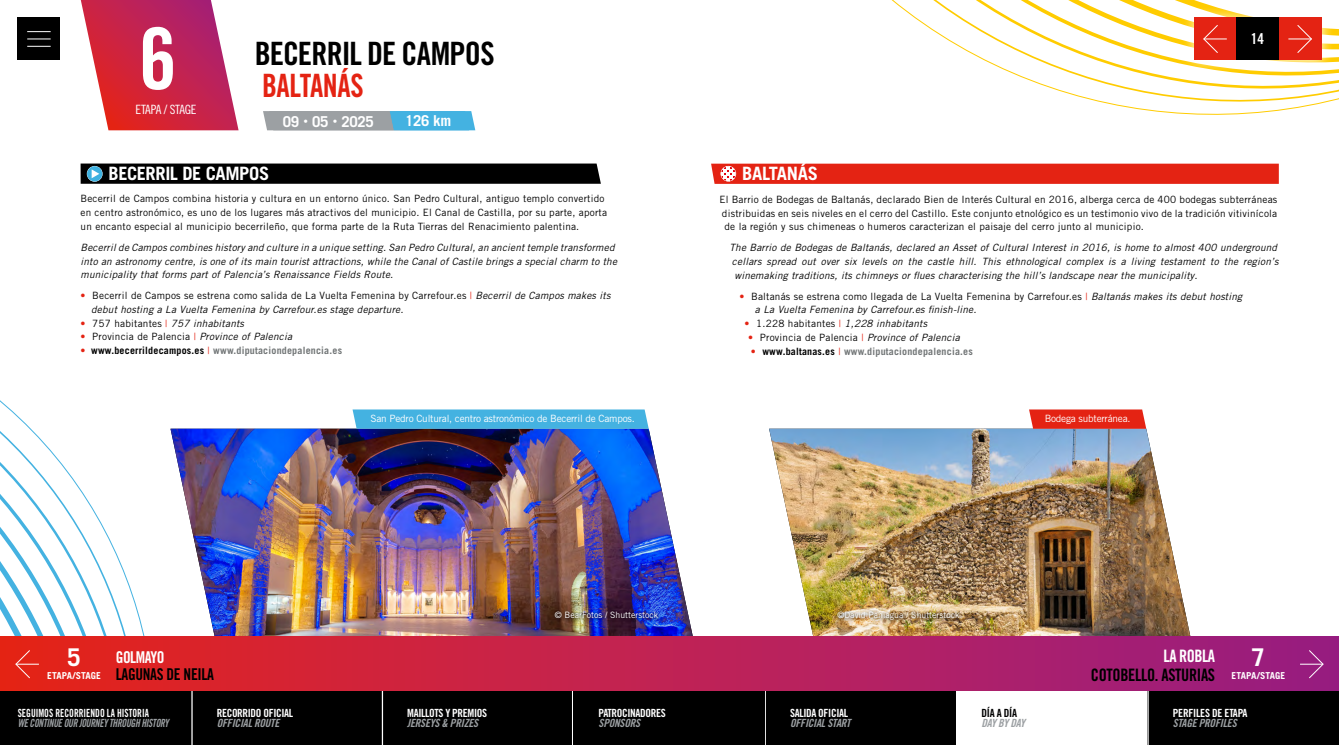
<style>
.page{position:relative;width:1339px;height:745px;background:#fff}
.page>*{position:absolute;margin:0;border:0;box-sizing:border-box;transform-origin:0 0}
.t1{font:85px "Trade Gothic LT Pro Bd Cn 20";color:#fff}
.t2{font:32.12px "Trade Gothic LT Pro Bd Cn 20";letter-spacing:-.03em;color:#000}
.t3{font:32.12px "Trade Gothic LT Pro Bd Cn 20";letter-spacing:-.01em;color:#e42313;scale:.93 1}
.t4{font:700 24.38px "Trade Gothic LT Pro";color:#fff}
.t5{font:700 18.38px "Trade Gothic LT Pro";letter-spacing:-.02em;color:#fff}
.t6{font:17.12px "Trade Gothic LT Pro Bd Cn 20";letter-spacing:-.02em;color:#000;scale:.95 1}
.t7{font:17.12px "Trade Gothic LT Pro Bd Cn 20";letter-spacing:-.03em;color:#fff;scale:.95 1}
.t8{font:16.25px "Trade Gothic LT Pro Bd Cn 20";letter-spacing:-.02em;color:#000;scale:.95 1}
.t9{font:16.25px "Trade Gothic LT Pro Bd Cn 20";letter-spacing:-.03em;color:#fff;scale:.95 1}
.t10{font:700 15px "Trade Gothic LT Pro";letter-spacing:-.02em;color:#fff}
.t11{font:15px "Trade Gothic LT Pro Bd Cn 20";color:#fff}
.t12{font:12.75px "Trade Gothic LT Pro Cn 18";letter-spacing:-.02em;color:#fff}
.t13{font:11.25px "Trade Gothic LT Pro Bd Cn 20";letter-spacing:-.03em;color:#fff}
.t14{font:11.25px "Trade Gothic LT Pro Bd Cn 20 Obl";letter-spacing:-.02em;color:#9ca0a3}
.t15{font:11.25px "Trade Gothic LT Pro Bd Cn 20 Obl";letter-spacing:-.02em;color:#9ca0a3;scale:.85 1}
.t16{font:11.25px "Trade Gothic LT Pro Bd Cn 20";color:#fff;scale:.85 1}
.t17{font:11.25px "Trade Gothic LT Pro Bd Cn 20";letter-spacing:-.02em;color:#000}
.t18{font:italic 10px/13.8px "Trade Gothic LT Pro";letter-spacing:.02em;color:#000}
.t19{font:10px/13.8px "Trade Gothic LT Pro";letter-spacing:.02em;color:#000}
.t20{font:700 10px "Trade Gothic LT Pro";letter-spacing:.02em;color:#717576}
.t21{font:10px "Trade Gothic LT Pro";letter-spacing:-.02em;color:#fff}
.t22{font:700 9.62px "Trade Gothic LT Pro";color:#fff}
.t23{font:8.75px "Trade Gothic LT Pro";color:#fff}
.s1{font-size:21.25px}
.s2{font-style:normal;color:#e42313}
.s3{font-style:normal}
.s4{color:#e42313}
.s5{font-style:italic}
.s6{font-weight:400;color:#e42313}
.s7{color:#000}
</style>
<div class="page">
<svg style="left:0;top:421px;width:130px;height:215px"></svg>
<svg style="left:1131px;top:108px;width:166px;height:7px"></svg>
<svg style="left:1060px;top:91px;width:278px;height:17px"></svg>
<svg style="left:1016px;top:75px;width:322px;height:16px"></svg>
<svg style="left:263px;top:111px;width:212px;height:19px;background:#7ba8bc"></svg>
<svg style="left:81px;top:0;width:157px;height:130px"></svg>
<img style="left:170px;top:428px;width:523px;height:208px">
<div style="left:352px;top:409px;width:296px;height:19px;background:#44b2e1"></div>
<svg style="left:711px;top:163px;width:567px;height:21px;background:#e52e1f"></svg>
<svg style="left:81px;top:163px;width:520px;height:21px;background:#0c0d0e"></svg>
<svg style="left:551px;top:608px;width:110px;height:13px"></svg>
<img style="left:769px;top:428px;width:421px;height:208px">
<svg style="left:1029px;top:409px;width:117px;height:19px;background:#e52f20"></svg>
<img style="left:833px;top:608px;width:129px;height:15px">
<div style="left:0;top:690px;width:191px;height:54px;background:#000"></div>
<div style="left:191px;top:690px;width:192px;height:54px;background:#000"></div>
<div style="left:382px;top:690px;width:191px;height:54px;background:#000"></div>
<div style="left:764px;top:690px;width:192px;height:54px;background:#000"></div>
<div style="left:1147px;top:690px;width:191px;height:54px;background:#000"></div>
<hr style="left:191px;top:690px;width:2px;height:54px;background:#fff">
<hr style="left:382px;top:690px;width:1px;height:54px;background:#fff">
<hr style="left:572px;top:690px;width:1px;height:54px;background:#fff">
<hr style="left:764px;top:690px;width:1px;height:54px;background:#fff">
<hr style="left:1147px;top:690px;width:1px;height:54px;background:#fff">
<div style="left:573px;top:690px;width:191px;height:54px;background:#000"></div>
<div style="left:18px;top:18px;width:42px;height:42px;background:#000"></div>
<svg style="left:27px;top:31px;width:24px;height:1px"></svg>
<svg style="left:27px;top:39px;width:24px;height:1px"></svg>
<svg style="left:27px;top:46px;width:24px;height:1px"></svg>
<svg style="left:891px;top:0;width:447px;height:75px"></svg>
<div style="left:1236px;top:18px;width:42px;height:42px;background:#000"></div>
<div style="left:0;top:636px;width:1338px;height:54px;background:linear-gradient(to right,#e7251e,#971d85)"></div>
<svg style="left:1299px;top:649px;width:24px;height:29px"></svg>
<svg style="left:0;top:444px;width:114px;height:247px"></svg>
<h1 class="t1" style="left:139px;top:7px;width:39px">6</h1>
<p class="t12" style="left:136px;top:102px;width:62px">ETAPA / STAGE</p>
<h2 class="t2" style="left:255px;top:34px;width:241px">BECERRIL DE CAMPOS</h2>
<h2 class="t3" style="left:262px;top:66px;width:111px">BALTANÁS</h2>
<h3 class="t10" style="left:289px;top:111px;width:93px">02 <span class="s1">·</span> 05 <span class="s1">·</span> 2023</h3>
<h3 class="t10" style="left:413px;top:111px;width:51px">05,1 km</h3>
<h3 class="t10" style="left:283px;top:112px;width:93px">09 <span class="s1">·</span> 05 <span class="s1">·</span> 2025</h3>
<h3 class="t10" style="left:405px;top:111px;width:48px">126 km</h3>
<h3 class="t5" style="left:109px;top:162px;width:162px">BECERRIL DE CAMPOS</h3>
<p class="t19" style="left:81px;top:192px;width:528px">Becerril de Campos combina historia y cultura en un entorno único. San Pedro Cultural, antiguo templo convertido en centro astronómico, es uno de los lugares más atractivos del municipio. El Canal de Castilla, por su parte, aporta un encanto especial al municipio becerrileño, que forma parte de la Ruta Tierras del Renacimiento palentina.</p>
<p class="t18" style="left:81px;top:240px;width:538px">Becerril de Campos combines history and culture in a unique setting. San Pedro Cultural, an ancient temple transformed into an astronomy centre, is one of its main tourist attractions, while the Canal of Castile brings a special charm to the municipality that forms part of Palencia’s Renaissance Fields Route.</p>
<p class="t18" style="left:91px;top:289px;width:520px;text-indent:-11px"><span class="s2">•</span> <span class="s3">Becerril de Campos se estrena como salida de La Vuelta Femenina by Carrefour.es</span> <span class="s2">|</span> Becerril de Campos makes its debut hosting a La Vuelta Femenina by Carrefour.es stage departure.</p>
<p class="t18" style="left:81px;top:316px;width:165px"><span class="s2">•</span> <span class="s3">757 habitantes</span> <span class="s2">|</span> 757 inhabitants</p>
<p class="t19" style="left:81px;top:329px;width:213px"><span class="s4">•</span> Provincia de Palencia <span class="s4">|</span> <span class="s5">Province of Palencia</span></p>
<p class="t20" style="left:81px;top:344px;width:263px"><span class="s6">•</span> <span class="s7">www.becerrildecampos.es</span> <span class="s6">|</span> www.diputaciondepalencia.es</p>
<p class="t21" style="left:370px;top:412px;width:266px">San Pedro Cultural, centro astronómico de Becerril de Campos.</p>
<h3 class="t5" style="left:742px;top:162px;width:77px">BALTANÁS</h3>
<h3 class="t11" style="left:1250px;top:30px;width:15px">14</h3>
<p class="t19" style="left:719px;top:192px;width:559px;text-align:justify">El Barrio de Bodegas de Baltanás, declarado Bien de Interés Cultural en 2016, alberga cerca de 400 bodegas subterráneas distribuidas en seis niveles en el cerro del Castillo. Este conjunto etnológico es un testimonio vivo de la tradición vitivinícola de la región y sus chimeneas o humeros caracterizan el paisaje del cerro junto al municipio.</p>
<p class="t18" style="left:729px;top:241px;width:550px">The Barrio de Bodegas de Baltanás, declared an Asset of Cultural Interest in 2016, is home to almost 400 underground cellars spread out over six levels on the castle hill. This ethnological complex is a living testament to the region’s winemaking traditions, its chimneys or flues characterising the hill’s landscape near the municipality.</p>
<p class="t18" style="left:755px;top:289px;width:489px;text-indent:-16px"><span class="s2">•</span> <span class="s3">Baltanás se estrena como llegada de La Vuelta Femenina by Carrefour.es</span> <span class="s2">|</span> Baltanás makes its debut hosting a La Vuelta Femenina by Carrefour.es finish-line.</p>
<p class="t18" style="left:744px;top:317px;width:184px"><span class="s2">•</span> <span class="s3">1.228 habitantes</span> <span class="s2">|</span> 1,228 inhabitants</p>
<p class="t19" style="left:748px;top:330px;width:213px"><span class="s4">•</span> Provincia de Palencia <span class="s4">|</span> <span class="s5">Province of Palencia</span></p>
<p class="t20" style="left:750px;top:345px;width:224px"><span class="s6">•</span> <span class="s7">www.baltanas.es</span> <span class="s6">|</span> www.diputaciondepalencia.es</p>
<p class="t21" style="left:1044px;top:412px;width:87px">Bodega subterránea.</p>
<p class="t23" style="left:555px;top:609px;width:105px">© BearFotos / Shutterstock</p>
<p class="t23" style="left:837px;top:609px;width:123px">©David Paniagua / Shutterstock</p>
<h3 class="t4" style="left:67px;top:642px;width:15px">5</h3>
<p class="t22" style="left:47px;top:669px;width:55px">ETAPA/STAGE</p>
<h3 class="t9" style="left:116px;top:646px;width:53px">GOLMAYO</h3>
<h3 class="t8" style="left:116px;top:664px;width:105px">LAGUNAS DE NEILA</h3>
<h3 class="t7" style="left:1163px;top:645px;width:56px">LA ROBLA</h3>
<h3 class="t6" style="left:1090px;top:664px;width:132px">COTOBELLO. ASTURIAS</h3>
<h3 class="t4" style="left:1251px;top:642px;width:15px">7</h3>
<p class="t22" style="left:1231px;top:669px;width:55px">ETAPA/STAGE</p>
<p class="t16" style="left:18px;top:705px;width:156px">SEGUIMOS RECORRIENDO LA HISTORIA</p>
<p class="t15" style="left:18px;top:715px;width:179px">WE CONTINUE OUR JOURNEY THROUGH HISTORY</p>
<p class="t13" style="left:217px;top:705px;width:78px">RECORRIDO OFICIAL</p>
<p class="t14" style="left:217px;top:715px;width:64px">OFFICIAL ROUTE</p>
<p class="t13" style="left:407px;top:705px;width:81px">MAILLOTS Y PREMIOS</p>
<p class="t14" style="left:407px;top:715px;width:72px">JERSEYS &amp; PRIZES</p>
<p class="t13" style="left:598px;top:705px;width:69px">PATROCINADORES</p>
<p class="t14" style="left:598px;top:715px;width:43px">SPONSORS</p>
<p class="t13" style="left:790px;top:705px;width:60px">SALIDA OFICIAL</p>
<p class="t14" style="left:790px;top:715px;width:62px">OFFICIAL START</p>
<p class="t17" style="left:981px;top:705px;width:37px">DÍA A DÍA</p>
<p class="t14" style="left:981px;top:715px;width:45px">DAY BY DAY</p>
<p class="t13" style="left:1172px;top:705px;width:76px">PERFILES DE ETAPA</p>
<p class="t14" style="left:1172px;top:715px;width:65px">STAGE PROFILES</p>
</div>
